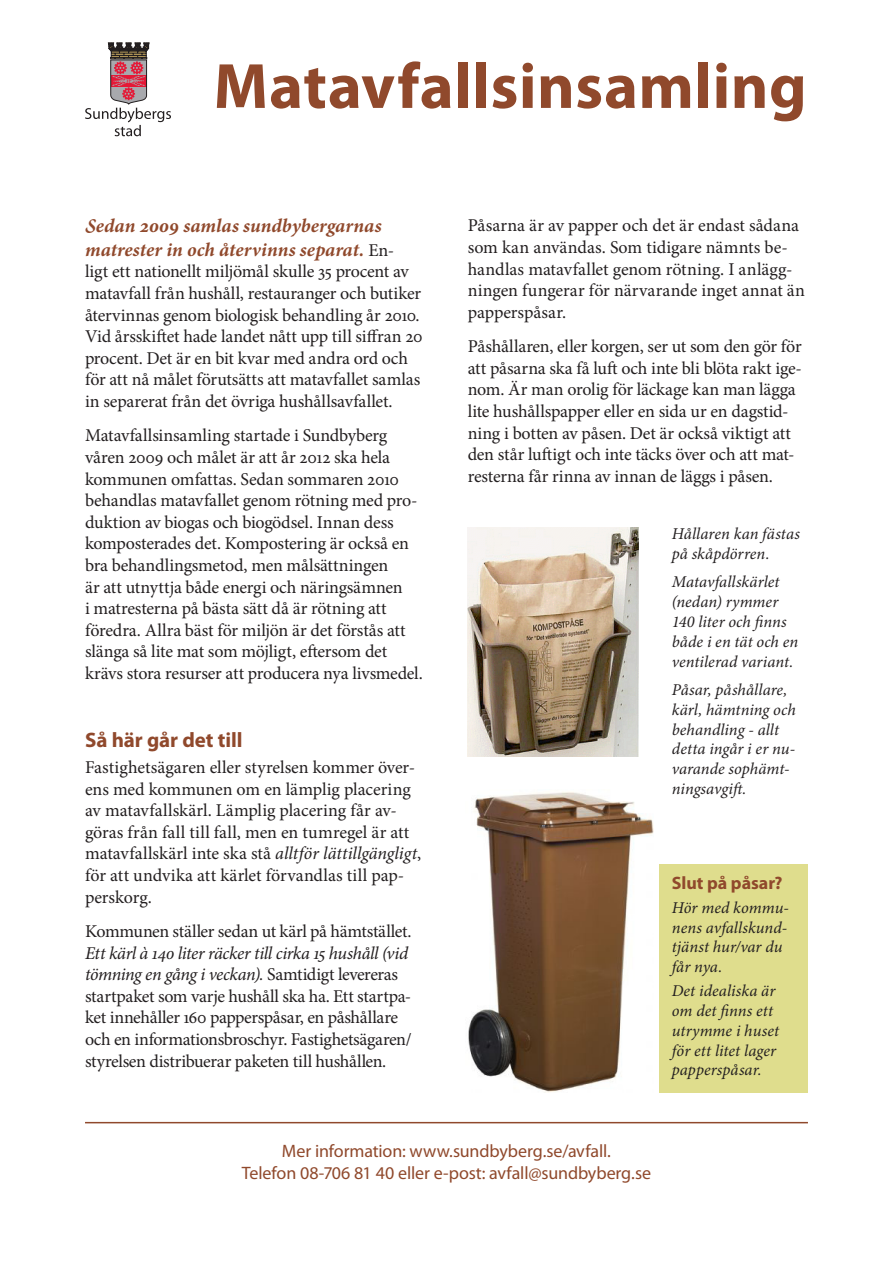
<style>
.page{position:relative;width:893px;height:1263px;background:#fff}
.page>*{position:absolute;margin:0;border:0;box-sizing:border-box;transform-origin:0 0}
.t1{font:700 64.5px "Myriad Pro";letter-spacing:.005em;color:#90492c}
.t2{font:700 21px "Myriad Pro";letter-spacing:-.005em;color:#90492c}
.t3{font:italic 700 19.5px/23.4px "Minion Pro";color:#90492c}
.t4{font:18px/21.6px "Minion Pro";letter-spacing:-.01em;color:#231f20}
.t5{font:18px "Myriad Pro";letter-spacing:-.005em;color:#90492c}
.t6{font:700 18px "Myriad Pro";letter-spacing:-.005em;color:#90492c}
.t7{font:italic 16.5px/19.8px "Minion Pro";color:#231f20}
.s1{font-weight:400;font-style:normal;font-size:18px;color:#231f20}
.s2{font-style:italic}
</style>
<div class="page">
<hr style="left:85px;top:1122px;width:723px;height:1px;background:#90492c">
<img style="left:468px;top:792px;width:185px;height:301px">
<img style="left:468px;top:527px;width:171px;height:229px">
<div style="left:660px;top:864px;width:148px;height:229px;background:#dfdd8d"></div>
<svg style="left:85px;top:43px;width:86px;height:93px"></svg>
<p class="t1" style="left:214px;top:44px;width:595px">Matavfallsinsamling</p>
<p class="t3" style="left:85px;top:214px;width:311px">Sedan 2009 samlas sundbybergarnas matrester in och återvinns separat. <span class="s1">En-</span></p>
<p class="t4" style="left:85px;top:261px;width:339px">ligt ett nationellt miljömål skulle 35 procent av matavfall från hushåll, restauranger och butiker återvinnas genom biologisk behandling år 2010.<br>Vid årsskiftet hade landet nått upp till siffran 20 procent. Det är en bit kvar med andra ord och för att nå målet förutsätts att matavfallet samlas in separerat från det övriga hushållsavfallet.</p>
<p class="t4" style="left:85px;top:425px;width:339px">Matavfallsinsamling startade i Sundbyberg våren 2009 och målet är att år 2012 ska hela kommunen omfattas. Sedan sommaren 2010 behandlas matavfallet genom rötning med pro&shy;duktion av biogas och biogödsel. Innan dess komposterades det. Kompostering är också en bra behandlingsmetod, men målsättningen<br>är att utnyttja både energi och näringsämnen<br>i matresterna på bästa sätt då är rötning att föredra. Allra bäst för miljön är det förstås att slänga så lite mat som möjligt, eftersom det krävs stora resurser att producera nya livsmedel.</p>
<p class="t2" style="left:85px;top:726px;width:159px">Så här går det till</p>
<p class="t4" style="left:85px;top:756px;width:338px">Fastighetsägaren eller styrelsen kommer över&shy;ens med kommunen om en lämplig placering av matavfallskärl. Lämplig placering får av&shy;göras från fall till fall, men en tumregel är att matavfallskärl inte ska stå <span class="s2">alltför lättillgängligt</span>, för att undvika att kärlet förvandlas till pap&shy;perskorg.</p>
<p class="t4" style="left:85px;top:920px;width:328px">Kommunen ställer sedan ut kärl på hämtstället.<br><span class="s2">Ett kärl à 140 liter räcker till cirka 15 hushåll (vid tömning en gång i veckan).</span> Samtidigt levereras startpaket som varje hushåll ska ha. Ett startpa&shy;ket innehåller 160 papperspåsar, en påshållare och en informationsbroschyr. Fastighetsägaren/ styrelsen distribuerar paketen till hushållen.</p>
<p class="t4" style="left:468px;top:215px;width:339px">Påsarna är av papper och det är endast sådana som kan användas. Som tidigare nämnts be&shy;handlas matavfallet genom rötning. I anlägg&shy;ningen fungerar för närvarande inget annat än papperspåsar.</p>
<p class="t4" style="left:468px;top:336px;width:336px">Påshållaren, eller korgen, ser ut som den gör för att påsarna ska få luft och inte bli blöta rakt ige&shy;nom. Är man orolig för läckage kan man lägga lite hushållspapper eller en sida ur en dagstid&shy;ning i botten av påsen. Det är också viktigt att den står luftigt och inte täcks över och att mat&shy;resterna får rinna av innan de läggs i påsen.</p>
<p class="t7" style="left:672px;top:524px;width:130px">Hållaren kan fästas på skåpdörren.</p>
<p class="t7" style="left:672px;top:572px;width:128px">Matavfallskärlet (nedan) rymmer<br>140 liter och finns både i en tät och en ventilerad variant.</p>
<p class="t7" style="left:672px;top:680px;width:125px">Påsar, påshållare, kärl, hämtning och behandling - allt detta ingår i er nu&shy;varande sophämt&shy;ningsavgift.</p>
<p class="t6" style="left:672px;top:871px;width:112px">Slut på påsar?</p>
<p class="t7" style="left:672px;top:897px;width:119px">Hör med kommu&shy;nens avfallskund&shy;tjänst hur/var du får nya.</p>
<p class="t7" style="left:672px;top:981px;width:109px">Det idealiska är om det finns ett utrymme i huset för ett litet lager papperspåsar.</p>
<p class="t5" style="left:282px;top:1140px;width:330px">Mer information: www.sundbyberg.se/avfall.</p>
<p class="t5" style="left:242px;top:1162px;width:411px">Telefon 08-706 81 40 eller e-post: avfall@sundbyberg.se</p>
</div>
